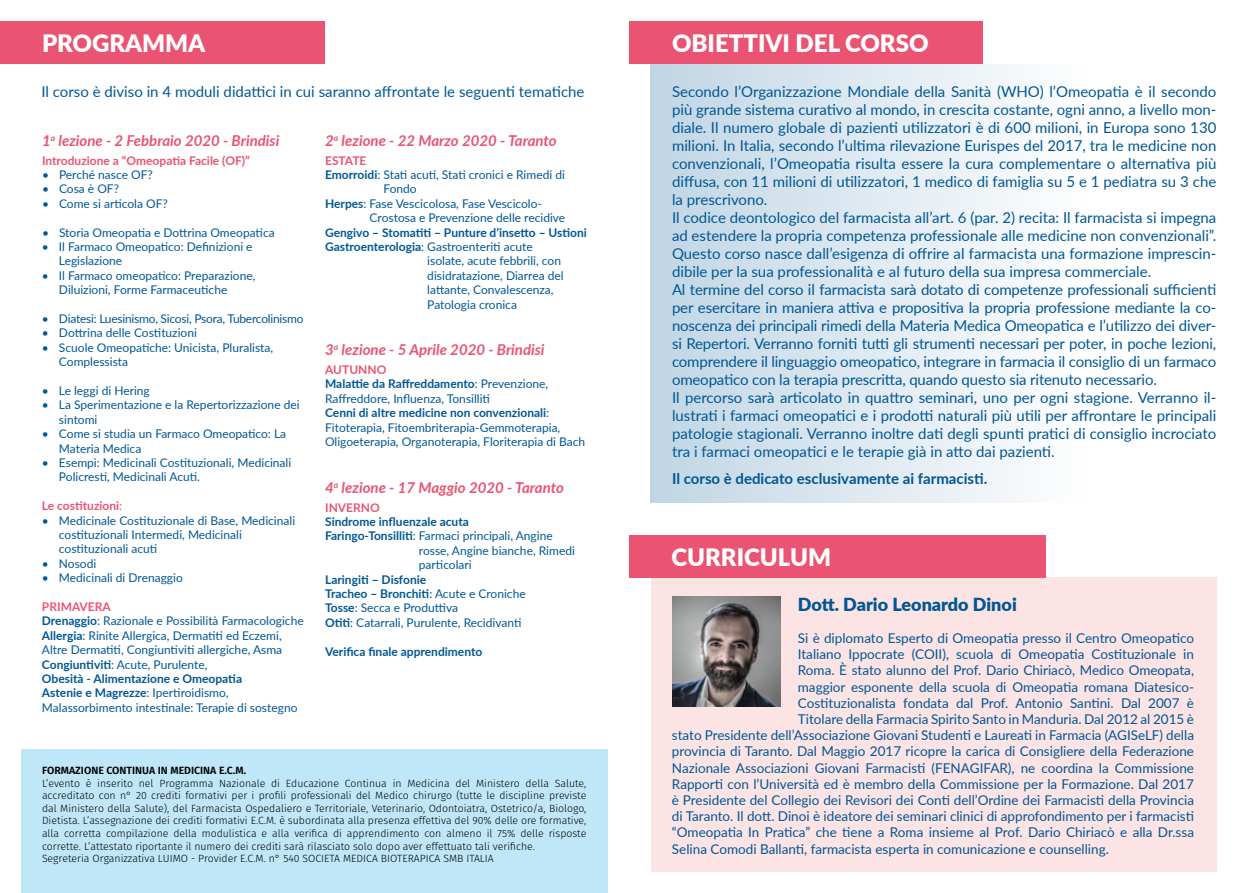
<style>
.page{position:relative;width:1259px;height:893px;background:#fff}
.page>*{position:absolute;margin:0;border:0;box-sizing:border-box;transform-origin:0 0}
.t1{font:900 24px "Lato";color:#fff}
.t2{font:900 18px "Lato";color:#005795}
.t3{font:15px/18px "Lato";color:#005795}
.t4{font:italic 700 15px "Lato";color:#ea5472}
.t5{font:700 15px "Lato";color:#005795}
.t6{font:13.5px "Lato";color:#005795}
.t7{font:12px/14.4px "Lato";color:#005795}
.t8{font:700 12px "Lato";color:#005795}
.t9{font:700 12px "Lato";color:#ea5472}
.t10{font:12px "Lato";letter-spacing:-.02em;color:#005795}
.t11{font:300 10.5px/12.6px "Fira Sans";color:#000}
.t12{font:600 10.5px "Fira Sans";color:#000}
.s1{font-weight:400}
.s2{font-weight:700;color:#ea5472}
.s3{font-weight:700}
</style>
<div class="page">
<div style="left:651px;top:64px;width:586px;height:439px;background:linear-gradient(to right,#c4d8e6,#fff)"></div>
<div style="left:651px;top:578px;width:565px;height:294px;background:#fce3e4"></div>
<div style="left:0;top:21px;width:325px;height:43px;background:#ea5472"></div>
<div style="left:629px;top:21px;width:353px;height:43px;background:#ea5472"></div>
<img style="left:672px;top:596px;width:109px;height:111px">
<div style="left:629px;top:535px;width:416px;height:43px;background:#ea5472"></div>
<div style="left:21px;top:749px;width:587px;height:144px;background:#c0e7f8"></div>
<h1 class="t1" style="left:42px;top:25px;width:88px">PROGRAMMA</h1>
<h1 class="t1" style="left:672px;top:25px;width:48px">OBIETTIVI</h1>
<h1 class="t1" style="left:795px;top:25px;width:16px">DEL</h1>
<h1 class="t1" style="left:845px;top:25px;width:18px">CORSO</h1>
<p class="t3" style="left:41px;top:82px;width:544px">Il corso è diviso in 4 moduli didattici in cui saranno affrontate le seguenti tematiche</p>
<p class="t4" style="left:42px;top:129px;width:239px">1<sup>a</sup> lezione - 2 Febbraio 2020 - Brindisi</p>
<p class="t9" style="left:42px;top:151px;width:209px">Introduzione a “Omeopatia Facile (OF)”</p>
<p class="t7" style="left:42px;top:167px;width:112px">• Perché nasce OF?</p>
<p class="t7" style="left:42px;top:181px;width:79px">• Cosa è OF?</p>
<p class="t7" style="left:42px;top:196px;width:127px">• Come si articola OF?</p>
<p class="t7" style="left:42px;top:225px;width:234px">• Storia Omeopatia e Dottrina Omeopatica</p>
<p class="t7" style="left:59px;top:239px;width:195px;text-indent:-17px">• Il Farmaco Omeopatico: Definizioni e<br>Legislazione</p>
<p class="t7" style="left:59px;top:268px;width:198px;text-indent:-17px">• Il Farmaco omeopatico: Preparazione,<br>Diluizioni, Forme Farmaceutiche</p>
<p class="t10" style="left:42px;top:310px;width:263px">• Diatesi: Luesinismo, Sicosi, Psora, Tubercolinismo</p>
<p class="t7" style="left:42px;top:325px;width:156px">• Dottrina delle Costituzioni</p>
<p class="t7" style="left:59px;top:340px;width:216px;text-indent:-17px">• Scuole Omeopatiche: Unicista, Pluralista,<br>Complessista</p>
<p class="t7" style="left:42px;top:383px;width:109px">• Le leggi di Hering</p>
<p class="t7" style="left:59px;top:397px;width:242px;text-indent:-17px">• La Sperimentazione e la Repertorizzazione dei sintomi</p>
<p class="t7" style="left:59px;top:426px;width:229px;text-indent:-17px">• Come si studia un Farmaco Omeopatico: La<br>Materia Medica</p>
<p class="t7" style="left:59px;top:455px;width:234px;text-indent:-17px">• Esempi: Medicinali Costituzionali, Medicinali<br>Policresti, Medicinali Acuti.</p>
<p class="t9" style="left:42px;top:497px;width:82px">Le costituzioni<span class="s1">:</span></p>
<p class="t7" style="left:59px;top:513px;width:238px;text-indent:-17px">• Medicinale Costituzionale di Base, Medicinali costituzionali Intermedi, Medicinali costituzionali acuti</p>
<p class="t7" style="left:42px;top:556px;width:56px">• N osodi</p>
<p class="t7" style="left:42px;top:570px;width:142px">• Medicinali di Drenaggio</p>
<p class="t9" style="left:42px;top:598px;width:9px">Prima</p>
<p class="t7" style="left:42px;top:599px;width:263px;text-indent:38px"><span class="s2">vera<br></span><span class="s3">Drenaggio</span>: Razionale e Possibilità Farmacologiche <span class="s3">Allergia</span>: Rinite Allergica, Dermatiti ed Eczemi, Altre Dermatiti, Congiuntiviti allergiche, Asma <span class="s3">Congiuntiviti</span>: Acute, Purulente,<br><span class="s3">Obesità - Alimentazione e Omeopatia<br>Astenie e Magrezze</span>: Ipertiroidismo, Malassorbimento intestinale: Terapie di sostegno</p>
<p class="t4" style="left:325px;top:129px;width:233px">2<sup>a</sup> lezione - 22 Marzo 2020 - Taranto</p>
<p class="t9" style="left:325px;top:151px;width:15px">Estate</p>
<p class="t7" style="left:325px;top:167px;width:241px"><span class="s3">Emorroidi</span>: Stati acuti, Stati cronici e Rimedi di</p>
<p class="t7" style="left:383px;top:181px;width:35px">Fondo</p>
<p class="t7" style="left:325px;top:196px;width:218px"><span class="s3">Herpes</span>: Fase Vescicolosa, Fase Vescicolo-</p>
<p class="t7" style="left:370px;top:210px;width:197px">Crostosa e Prevenzione delle recidive</p>
<p class="t8" style="left:325px;top:223px;width:263px">Gengivo – Stomatiti – Punture d’insetto – Ustioni</p>
<p class="t7" style="left:325px;top:239px;width:209px"><span class="s3">Gastroenterologia</span>: Gastroenteriti acute</p>
<p class="t7" style="left:427px;top:253px;width:135px">isolate, acute febbrili, con</p>
<p class="t7" style="left:427px;top:268px;width:138px">disidratazione, Diarrea del</p>
<p class="t7" style="left:427px;top:282px;width:128px">lattante, Convalescenza,</p>
<p class="t7" style="left:427px;top:297px;width:91px">Patologia cronica</p>
<p class="t4" style="left:325px;top:339px;width:221px">3<sup>a</sup> lezione - 5 Aprile 2020 - Brindisi</p>
<p class="t7" style="left:325px;top:362px;width:261px"><span class="s2">Autunno<br></span><span class="s3">Malattie da Raffreddamento</span>: Prevenzione, Raffreddore, Influenza, Tonsilliti<br><span class="s3">Cenni di altre medicine non convenzionali</span>:<br>Fitoterapia, Fitoembriterapia-Gemmoterapia, Oligoeterapia, Organoterapia, Floriterapia di Bach</p>
<p class="t4" style="left:325px;top:476px;width:240px">4<sup>a</sup> lezione - 17 Maggio 2020 - Taranto</p>
<p class="t9" style="left:325px;top:498px;width:31px">Inverno</p>
<p class="t8" style="left:325px;top:513px;width:145px">Sindrome influenzale acuta</p>
<p class="t7" style="left:325px;top:528px;width:229px"><span class="s3">Faringo-Tonsilliti</span>: Farmaci principali, Angine</p>
<p class="t7" style="left:419px;top:543px;width:157px">rosse, Angine bianche, Rimedi</p>
<p class="t7" style="left:419px;top:557px;width:54px">particolari</p>
<p class="t7" style="left:325px;top:571px;width:202px"><span class="s3">Laringiti – Disfonie<br>Tracheo – Bronchiti</span>: Acute e Croniche<br><span class="s3">Tosse</span>: Secca e Produttiva<br><span class="s3">Otiti</span>: Catarrali, Purulente, Recidivanti</p>
<p class="t8" style="left:325px;top:642px;width:159px">Verifica finale apprendimento</p>
<p class="t12" style="left:42px;top:762px;width:206px">FORMAZIONE CONTINUA IN MEDICINA E.C.M.</p>
<p class="t11" style="left:42px;top:776px;width:546px">L’evento è inserito nel Programma Nazionale di Educazione Continua in Medicina del Ministero della Salute, accreditato con n° 20 crediti formativi per i profili professionali del Medico chirurgo (tutte le discipline previste dal Ministero della Salute), del Farmacista Ospedaliero e Territoriale, Veterinario, Odontoiatra, Ostetrico/a, Biologo, Dietista. L’assegnazione dei crediti formativi E.C.M. è subordinata alla presenza effettiva del 90% delle ore formative, alla corretta compilazione della modulistica e alla verifica di apprendimento con almeno il 75% delle risposte corrette. L’attestato riportante il numero dei crediti sarà rilasciato solo dopo aver effettuato tali verifiche.<br>Segreteria Organizzativa LUIMO - Provider E.C.M. n° 540 SOCIETA MEDICA BIOTERAPICA SMB ITALIA</p>
<p class="t3" style="left:672px;top:82px;width:546px">Secondo l’Organizzazione Mondiale della Sanità (WHO) l’Omeopatia è il secondo più grande sistema curativo al mondo, in crescita costante, ogni anno, a livello mon&shy;diale. Il numero globale di pazienti utilizzatori è di 600 milioni, in Europa sono 130 milioni. In Italia, secondo l’ultima rilevazione Eurispes del 2017, tra le medicine non convenzionali, l’Omeopatia risulta essere la cura complementare o alternativa più diffusa, con 11 milioni di utilizzatori, 1 medico di famiglia su 5 e 1 pediatra su 3 che la prescrivono.<br>Il codice deontologico del farmacista all’art. 6 (par. 2) recita: Il farmacista si impegna ad estendere la propria competenza professionale alle medicine non convenzionali”.<br>Questo corso nasce dall’esigenza di offrire al farmacista una formazione imprescin&shy;dibile per la sua professionalità e al futuro della sua impresa commerciale.<br>Al termine del corso il farmacista sarà dotato di competenze professionali sufficienti per esercitare in maniera attiva e propositiva la propria professione mediante la co&shy;noscenza dei principali rimedi della Materia Medica Omeopatica e l’utilizzo dei diver&shy;si Repertori. Verranno forniti tutti gli strumenti necessari per poter, in poche lezioni, comprendere il linguaggio omeopatico, integrare in farmacia il consiglio di un farmaco omeopatico con la terapia prescritta, quando questo sia ritenuto necessario.<br>Il percorso sarà articolato in quattro seminari, uno per ogni stagione. Verranno il&shy;lustrati i farmaci omeopatici e i prodotti naturali più utili per affrontare le principali patologie stagionali. Verranno inoltre dati degli spunti pratici di consiglio incrociato tra i farmaci omeopatici e le terapie già in atto dai pazienti.</p>
<p class="t5" style="left:672px;top:467px;width:317px">Il corso è dedicato esclusivamente ai farmacisti.</p>
<h1 class="t1" style="left:671px;top:539px;width:161px">CURRICULUM</h1>
<p class="t2" style="left:798px;top:591px;width:220px">DOTT. DARIO LEONARDO DINOI</p>
<p class="t6" style="left:798px;top:628px;width:398px">Si è diplomato Esperto di Omeopatia presso il Centro Omeopatico</p>
<p class="t6" style="left:798px;top:645px;width:398px">Italiano Ippocrate (COII), scuola di Omeopatia Costituzionale in</p>
<p class="t6" style="left:798px;top:661px;width:398px">Roma. È stato alunno del Prof. Dario Chiriacò, Medico Omeopata,</p>
<p class="t6" style="left:798px;top:677px;width:398px">maggior esponente della scuola di Omeopatia romana Diatesico-</p>
<p class="t6" style="left:798px;top:693px;width:398px">Costituzionalista fondata dal Prof. Antonio Santini. Dal 2007 è</p>
<p class="t6" style="left:798px;top:709px;width:398px">Titolare della Farmacia Spirito Santo in Manduria. Dal 2012 al 2015 è</p>
<p class="t6" style="left:672px;top:726px;width:523px">stato Presidente dell’Associazione Giovani Studenti e Laureati in Farmacia (AGISeLF) della</p>
<p class="t6" style="left:672px;top:742px;width:523px">provincia di Taranto. Dal Maggio 2017 ricopre la carica di Consigliere della Federazione</p>
<p class="t6" style="left:672px;top:758px;width:523px">Nazionale Associazioni Giovani Farmacisti (FENAGIFAR), ne coordina la Commissione</p>
<p class="t6" style="left:672px;top:774px;width:523px">Rapporti con l’Università ed è membro della Commissione per la Formazione. Dal 2017</p>
<p class="t6" style="left:672px;top:790px;width:523px">è Presidente del Collegio dei Revisori dei Conti dell’Ordine dei Farmacisti della Provincia</p>
<p class="t6" style="left:672px;top:807px;width:523px">di Taranto. Il dott. Dinoi è ideatore dei seminari clinici di approfondimento per i farmacisti</p>
<p class="t6" style="left:672px;top:823px;width:523px">“Omeopatia In Pratica” che tiene a Roma insieme al Prof. Dario Chiriacò e alla Dr.ssa</p>
<p class="t6" style="left:672px;top:839px;width:438px">Selina Comodi Ballanti, farmacista esperta in comunicazione e counselling.</p>
</div>
